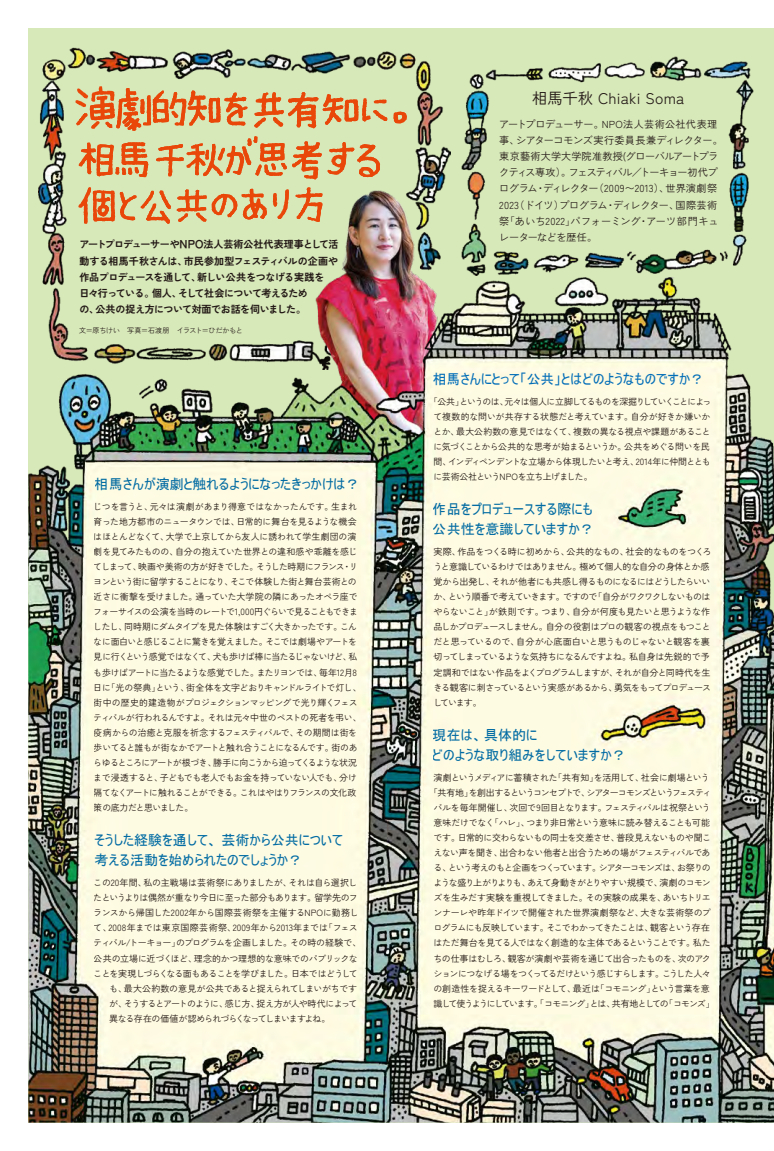
<style>
.page{position:relative;width:774px;height:1151px;background:#fff}
.page>*{position:absolute;margin:0;border:0;box-sizing:border-box;transform-origin:0 0}
.t1{font:15.4px "Zen Kaku Gothic Antique";letter-spacing:.01em;color:#221815}
.t2{font:14px/20px "MS UI Gothic";color:#036eb8}
.t3{font:700 10.2px/16.2px "Zen K Gothic";letter-spacing:-.04em;color:#221815}
.t4{font:10.1px/16.2px "Zen Kaku Gothic Antique";letter-spacing:-.015em;color:#221815}
.t5{font:9px/15px "Zen Kaku Gothic New";letter-spacing:-.065em;color:#221815}
.t6{font:9px "Zen Kaku Gothic New";letter-spacing:.01em;color:#221815}
.t7{font:9px "Zen Kaku Gothic New";letter-spacing:-.015em;color:#221815}
.t8{font:9px "Zen Kaku Gothic New";letter-spacing:-.085em;color:#221815}
.t9{font:9px "Zen Kaku Gothic New";letter-spacing:-.025em;color:#221815}
.t10{font:9px "Zen Kaku Gothic New";letter-spacing:-.09em;color:#221815}
.t11{font:9px "Zen Kaku Gothic New";letter-spacing:-.035em;color:#221815}
.t12{font:9px "Zen Kaku Gothic New";letter-spacing:-.105em;color:#221815}
.t13{font:9px "Zen Kaku Gothic New";letter-spacing:-.03em;color:#221815}
.t14{font:9px "Zen Kaku Gothic New";letter-spacing:-.11em;color:#221815}
.t15{font:7px "Zen Kaku Gothic Antique";letter-spacing:-.015em;color:#221815}
</style>
<div class="page">
<div style="left:28px;top:28px;width:746px;height:1095px;background:#d7e8b9"></div>
<img style="left:38px;top:47px;width:412px;height:230px">
<img style="left:302px;top:164px;width:145px;height:113px">
<img style="left:28px;top:277px;width:746px;height:846px">
<img style="left:461px;top:57px;width:293px;height:219px">
<svg style="left:295px;top:187px;width:27px;height:35px"></svg>
<svg style="left:273px;top:189px;width:16px;height:30px"></svg>
<svg style="left:177px;top:189px;width:90px;height:33px"></svg>
<svg style="left:79px;top:187px;width:92px;height:37px"></svg>
<svg style="left:394px;top:112px;width:13px;height:12px"></svg>
<svg style="left:75px;top:86px;width:313px;height:93px"></svg>
<p class="t3" style="left:79px;top:236px;width:261px">アートプロデューサーやNPO法人芸術公社代表理事として活動する相馬千秋さんは、市民参加型フェスティバルの企画や作品プロデュースを通して、新しい公共をつなげる実践を<br>日々行っている。個人、そして社会について考えるため<br>の、公共の捉え方について対面でお話を伺いました。</p>
<p class="t15" style="left:79px;top:326px;width:165px">文＝原ちけい　写真＝石渡朋　イラスト＝ひだかもと</p>
<h2 class="t2" style="left:95px;top:474px;width:266px">相馬さんが演劇と触れるようになったきっかけは？</h2>
<p class="t5" style="left:94px;top:499px;width:269px">じつを言うと、元々は演劇があまり得意ではなかったんです。生まれ育った地方都市のニュータウンでは、日常的に舞台を見るような機会はほとんどなくて、大学で上京してから友人に誘われて学生劇団の演劇を見てみたものの、自分の抱えていた世界との違和感や乖離を感じてしまって、映画や美術の方が好きでした。そうした時期にフランス・リヨンという街に留学することになり、そこで体験した街と舞台芸術との近さに衝撃を受けました。通っていた大学院の隣にあったオペラ座でフォーサイスの公演を当時のレートで1,000円ぐらいで見ることもできましたし、同時期にダムタイプを見た体験はすごく大きかったです。こんなに面白いと感じることに驚きを覚えました。そこでは劇場やアートを見に行くという感覚ではなくて、犬も歩けば棒に当たるじゃないけど、私も歩けばアートに当たるような感覚でした。またリヨンでは、毎年12月8日に「光の祭典」という、街全体を文字どおりキャンドルライトで灯し、街中の歴史的建造物がプロジェクションマッピングで光り輝くフェスティバルが行われるんですよ。それは元々中世のペストの死者を弔い、疫病からの治癒と克服を祈念するフェスティバルで、その期間は街を歩いてると誰もが街なかでアートと触れ合うことになるんです。街のあらゆるところにアートが根づき、勝手に向こうから迫ってくるような状況まで浸透すると、子どもでも老人でもお金を持っていない人でも、分け隔てなくアートに触れることができる。これはやはりフランスの文化政策の底力だと思いました。</p>
<h2 class="t2" style="left:94px;top:830px;width:250px">そうした経験を通して、 芸術から公共について考える活動を始められたのでしょうか？</h2>
<p class="t9" style="left:94px;top:878px;width:265px">この20年間、私の主戦場は芸術祭にありましたが、それは自ら選択し</p>
<p class="t10" style="left:94px;top:893px;width:265px">たというよりは偶然が重なり今日に至った部分もあります。留学先のフ</p>
<p class="t7" style="left:94px;top:908px;width:266px">ランスから帰国した2002年から国際芸術祭を主催するNPOに勤務し</p>
<p class="t6" style="left:94px;top:923px;width:265px">て、2008年までは東京国際芸術祭、2009年から2013年までは「フェス</p>
<p class="t8" style="left:94px;top:938px;width:269px">ティバル/トーキョー」のプログラムを企画しました。その時の経験で、</p>
<p class="t11" style="left:94px;top:953px;width:266px">公共の立場に近づくほど、理念的かつ理想的な意味でのパブリックな</p>
<p class="t5" style="left:94px;top:966px;width:266px">ことを実現しづらくなる面もあることを学びました。日本ではどうして</p>
<p class="t13" style="left:109px;top:983px;width:250px">も、最大公約数の意見が公共であると捉えられてしまいがちです</p>
<p class="t12" style="left:109px;top:998px;width:250px">が、そうするとアートのように、感じ方、捉え方が人や時代によって</p>
<p class="t14" style="left:109px;top:1013px;width:223px">異なる存在の価値が認められづらくなってしまいますよね。</p>
<h1 class="t1" style="left:532px;top:89px;width:154px">相馬千秋 Chiaki Soma</h1>
<p class="t4" style="left:499px;top:116px;width:225px">アートプロデューサー。NPO法人芸術公社代表理事、シアターコモンズ実行委員長兼ディレクター。東京藝術大学大学院准教授(グローバルアートプラクティス専攻）。フェスティバル／トーキョー初代プログラム・ディレクター（2009〜2013）、世界演劇祭<br>2023（ドイツ）プログラム・ディレクター、国際芸術祭「あいち2022」パフォーミング・アーツ部門キュレーターなどを歴任。</p>
<h2 class="t2" style="left:433px;top:369px;width:272px">相馬さんにとって「公共」とはどのようなものですか？</h2>
<p class="t5" style="left:433px;top:394px;width:279px;text-indent:-5px">「公共」というのは、元々は個人に立脚してるものを深掘りしていくことによって複数的な問いが共存する状態だと考えています。自分が好きか嫌いかとか、最大公約数の意見ではなくて、複数の異なる視点や課題があることに気づくことから公共的な思考が始まるというか。公共をめぐる問いを民間、インディペンデントな立場から体現したいと考え、2014年に仲間とともに芸術公社というNPOを立ち上げました。</p>
<h2 class="t2" style="left:433px;top:499px;width:162px">作品をプロデュースする際にも公共性を意識していますか？</h2>
<p class="t5" style="left:433px;top:544px;width:279px">実際、作品をつくる時に初めから、公共的なもの、社会的なものをつくろうと意識しているわけではありません。極めて個人的な自分の身体とか感覚から出発し、それが他者にも共感し得るものになるにはどうしたらいいか、という順番で考えていきます。ですので「自分がワクワクしないものはやらないこと」が鉄則です。つまり、自分が何度も見たいと思うような作品しかプロデュースしません。自分の役割はプロの観客の視点をもつことだと思っているので、自分が心底面白いと思うものじゃないと観客を裏切ってしまっているような気持ちになるんですよね。私自身は先鋭的で予定調和ではない作品をよくプログラムしますが、それが自分と同時代を生きる観客に刺さっているという実感があるから、勇気をもってプロデュースしています。</p>
<h2 class="t2" style="left:433px;top:725px;width:194px">現在は、具体的に<br>どのような取り組みをしていますか？</h2>
<p class="t5" style="left:428px;top:770px;width:288px;text-align:center">演劇というメディアに蓄積された「共有知」を活用して、社会に劇場という「共有地」を創出するというコンセプトで、シアターコモンズというフェスティバルを毎年開催し、次回で9回目となります。フェスティバルは祝祭という意味だけでなく「ハレ」、つまり非日常という意味に読み替えることも可能です。日常的に交わらないもの同士を交差させ、普段見えないものや聞こえない声を聞き、出合わない他者と出合うための場がフェスティバルである、という考えのもと企画をつくっています。シアターコモンズは、お祭りのような盛り上がりよりも、あえて身動きがとりやすい規模で、演劇のコモンズを生みだす実験を重視してきました。その実験の成果を、あいちトリエンナーレや昨年ドイツで開催された世界演劇祭など、大きな芸術祭のプログラムにも反映しています。そこでわかってきたことは、観客という存在はただ舞台を見てる人ではなく創造的な主体であるということです。私たちの仕事はむしろ、観客が演劇や芸術を通じて出合ったものを、次のアクションにつなげる場をつくってるだけという感じすらします。こうした人々の創造性を捉えるキーワードとして、最近は「コモニング」という言葉を意識して使うようにしています。「コモニング」とは、共有地としての「コモンズ」</p>
</div>
